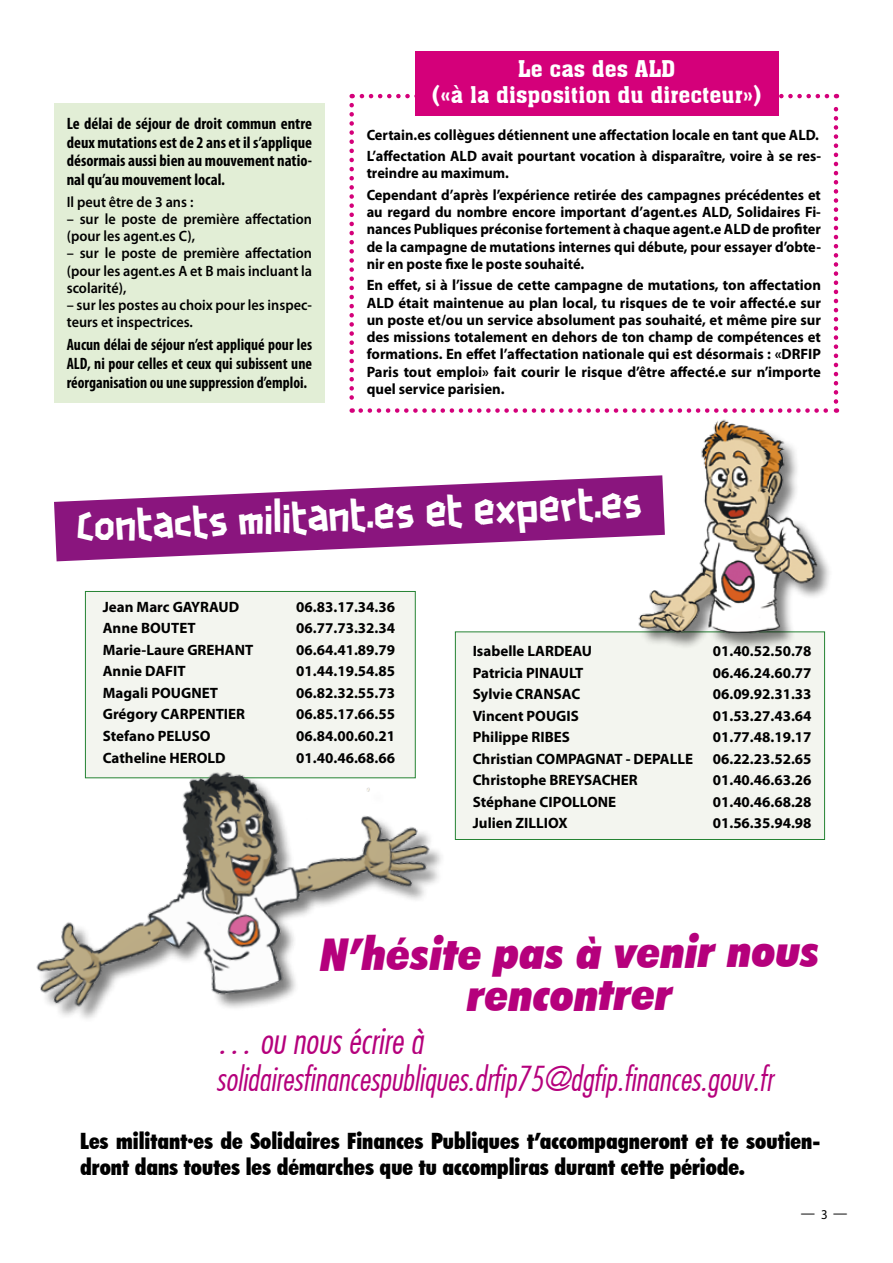
<style>
.page{position:relative;width:893px;height:1263px;background:#fff}
.page>*{position:absolute;margin:0;border:0;box-sizing:border-box;transform-origin:0 0}
.t1{font:italic 900 condensed 45px/42.2px "Futura BT";color:#b5007c;text-align:center;scale:1.1 1}
.t2{font:37.5px "Scotchlidaires";color:#fff}
.t3{font:36px "Futura Lt Cn BT Italic";color:#b5007c}
.t4{font:33px "Futura Lt Cn BT Italic";color:#b5007c}
.t5{font:900 condensed 22.5px/25.5px "Futura BT";color:#000}
.t6{font:22.5px/25.5px "Aachen BT";color:#fff;text-align:center}
.t7{font:700 condensed 16.5px/18.8px "Myriad Pro";color:#000;text-align:justify}
.t8{font:700 condensed 16.5px/18.8px "Myriad Pro";color:#000;text-align:justify;scale:.95 1}
.t9{font:700 15px/17.2px "Myriad Pro";color:#000;text-align:justify}
.t10{font:700 15px/17.2px "Myriad Pro";color:#000;scale:.96 1}
.t11{font:600 15px/17.2px "Myriad Pro";color:#000;scale:.95 1}
.t12{font:15px "Myriad Pro";color:#000;scale:.95 1}
.s1{font-size:13.5px}
</style>
<div class="page">
<div style="left:54px;top:104px;width:271px;height:299px;background:#e2eed6"></div>
<svg style="left:349px;top:105px;width:5px;height:308px"></svg>
<svg style="left:361px;top:408px;width:476px;height:5px"></svg>
<svg style="left:834px;top:94px;width:4px;height:308px"></svg>
<svg style="left:352px;top:94px;width:475px;height:4px"></svg>
<div style="left:415px;top:52px;width:364px;height:64px;background:#d4007a"></div>
<svg style="left:54px;top:476px;width:575px;height:85px;fill:#8a157e"></svg>
<div style="left:455px;top:632px;width:370px;height:207px;background:#f3f5ef"></div>
<div style="left:455px;top:631px;width:370px;height:209px;border:1px solid #258333"></div>
<div style="left:85px;top:591px;width:330px;height:187px;background:#f3f5ef"></div>
<img style="left:36px;top:729px;width:444px;height:290px">
<div style="left:639px;top:420px;width:194px;height:231px;background:#000;opacity:.5"></div>
<img style="left:629px;top:409px;width:211px;height:235px">
<p class="t7" style="left:67px;top:114px;width:247px">Le délai de séjour de droit commun entre deux mutations est de 2 ans et il s’applique désormais aussi bien au mouvement natio&shy;nal qu’au mouvement local.</p>
<p class="t11" style="left:67px;top:192px;width:135px">Il peut être de 3 ans :</p>
<p class="t11" style="left:67px;top:210px;width:260px">– sur le poste de première affectation (pour les agent.es C),</p>
<p class="t11" style="left:67px;top:244px;width:260px;text-align:justify">– sur le poste de première affectation (pour les agent.es A et B mais incluant la scolarité),</p>
<p class="t11" style="left:67px;top:296px;width:260px">– sur les postes au choix pour les inspec&shy;teurs et inspectrices.</p>
<p class="t8" style="left:67px;top:335px;width:260px">Aucun délai de séjour n’est appliqué pour les ALD, ni pour celles et ceux qui subissent une réorganisation ou une suppression d’emploi.</p>
<h3 class="t6" style="left:431px;top:56px;width:332px">Le cas des ALD<br>(«à la disposition du directeur»)</h3>
<p class="t10" style="left:367px;top:123px;width:475px;line-height:21.5px">Certain.es collègues détiennent une affectation locale en tant que ALD.<br>L’affectation ALD avait pourtant vocation à disparaître, voire à se res-</p>
<p class="t10" style="left:367px;top:162px;width:475px;line-height:21.5px">treindre au maximum.<br>Cependant d’après l’expérience retirée des campagnes précédentes et</p>
<p class="t10" style="left:367px;top:203px;width:475px;text-align:justify">au regard du nombre encore important d’agent.es ALD, Solidaires Fi&shy;nances Publiques préconise fortement à chaque agent.e ALD de profiter de la campagne de mutations internes qui débute, pour essayer d’obte&shy;nir en poste fixe le poste souhaité.</p>
<p class="t9" style="left:367px;top:276px;width:456px">En effet, si à l’issue de cette campagne de mutations, ton affectation ALD était maintenue au plan local, tu risques de te voir affecté.e sur un poste et/ou un service absolument pas souhaité, et même pire sur des missions totalement en dehors de ton champ de compétences et formations. En effet l’affectation nationale qui est désormais : «DRFIP Paris tout emploi» fait courir le risque d’être affecté.e sur n’importe quel service parisien.</p>
<h2 class="t2" style="left:75px;top:503px;width:567px;rotate:-3deg">Contacts militant.es et expert.es</h2>
<p class="t9" style="left:103px;top:597px;width:138px">Jean Marc GAYRAUD</p>
<p class="t9" style="left:296px;top:597px;width:100px">06.83.17.34.36</p>
<p class="t9" style="left:103px;top:619px;width:94px">Anne BOUTET</p>
<p class="t9" style="left:296px;top:619px;width:100px">06.77.73.32.34</p>
<p class="t9" style="left:103px;top:640px;width:152px">Marie-Laure GREHANT</p>
<p class="t9" style="left:296px;top:640px;width:100px">06.64.41.89.79</p>
<p class="t9" style="left:103px;top:662px;width:84px">Annie DAFIT</p>
<p class="t9" style="left:296px;top:662px;width:100px">01.44.19.54.85</p>
<p class="t9" style="left:103px;top:683px;width:117px">Magali POUGNET</p>
<p class="t9" style="left:296px;top:683px;width:100px">06.82.32.55.73</p>
<p class="t9" style="left:103px;top:705px;width:144px">Grégory CARPENTIER</p>
<p class="t9" style="left:296px;top:705px;width:100px">06.85.17.66.55</p>
<p class="t9" style="left:103px;top:726px;width:109px">Stefano PELUSO</p>
<p class="t9" style="left:296px;top:726px;width:100px">06.84.00.60.21</p>
<p class="t9" style="left:103px;top:749px;width:124px">Catheline HEROLD</p>
<p class="t9" style="left:296px;top:749px;width:100px">01.40.46.68.66</p>
<p class="t9" style="left:473px;top:642px;width:121px">Isabelle LARDEAU</p>
<p class="t9" style="left:713px;top:642px;width:100px">01.40.52.50.78</p>
<p class="t9" style="left:473px;top:664px;width:112px">Patricia PINAULT</p>
<p class="t9" style="left:713px;top:664px;width:100px">06.46.24.60.77</p>
<p class="t9" style="left:473px;top:685px;width:109px">Sylvie CRANSAC</p>
<p class="t9" style="left:713px;top:685px;width:100px">06.09.92.31.33</p>
<p class="t9" style="left:473px;top:706px;width:108px">Vincent POUGIS</p>
<p class="t9" style="left:713px;top:706px;width:100px">01.53.27.43.64</p>
<p class="t9" style="left:473px;top:728px;width:99px">Philippe RIBES</p>
<p class="t9" style="left:713px;top:728px;width:100px">01.77.48.19.17</p>
<p class="t9" style="left:473px;top:749px;width:222px">Christian COMPAGNAT - DEPALLE</p>
<p class="t9" style="left:713px;top:749px;width:100px">06.22.23.52.65</p>
<p class="t9" style="left:473px;top:771px;width:167px">Christophe BREYSACHER</p>
<p class="t9" style="left:713px;top:771px;width:100px">01.40.46.63.26</p>
<p class="t9" style="left:473px;top:792px;width:145px">Stéphane CIPOLLONE</p>
<p class="t9" style="left:713px;top:792px;width:100px">01.40.46.68.28</p>
<p class="t9" style="left:473px;top:814px;width:96px">Julien ZILLIOX</p>
<p class="t9" style="left:713px;top:814px;width:100px">01.56.35.94.98</p>
<h1 class="t1" style="left:319px;top:935px;width:456px;rotate:-1deg">N’hésite pas à venir nous rencontrer</h1>
<h3 class="t3" style="left:216px;top:1018px;width:208px">… ou nous écrire à</h3>
<h3 class="t4" style="left:216px;top:1059px;width:558px">solidairesfinancespubliques.drfip75@dgfip.finances.gouv.fr</h3>
<h3 class="t5" style="left:80px;top:1128px;width:742px">Les militant·es de Solidaires Finances Publiques t’accompagneront et te soutien&shy;dront dans toutes les démarches que tu accompliras durant cette période.</h3>
<p class="t12" style="left:801px;top:1205px;width:51px">— <span class="s1">3</span> —</p>
</div>
